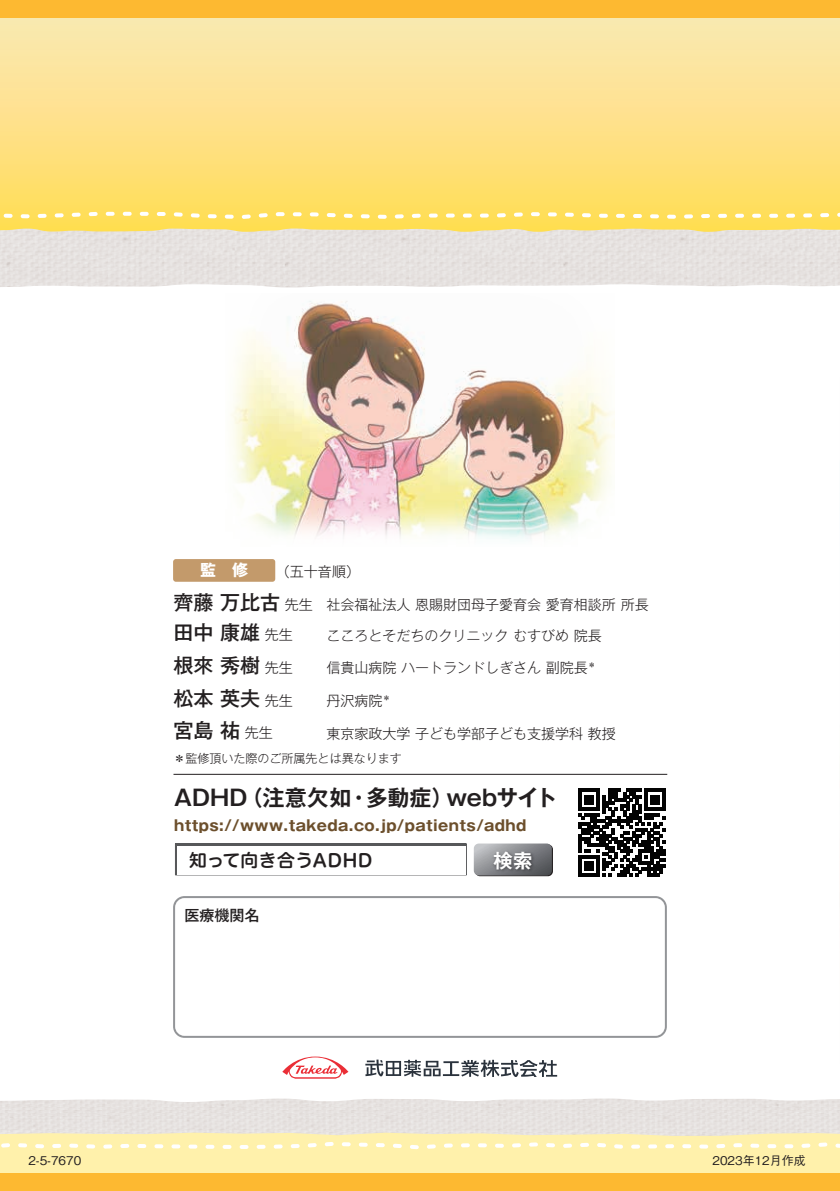
<style>
.page{position:relative;width:840px;height:1191px;background:#fff}
.page>*{position:absolute;margin:0;border:0;box-sizing:border-box;transform-origin:0 0}
.t1{font:700 22px "Gothic MB101 Pro De";color:#231f20}
.t2{font:500 20px/32.6px "Gothic MB101 Pro";color:#231f20}
.t3{font:700 19.4px "Gothic MB101 Pro De";color:#fff}
.t4{font:17.8px "Hira Maru Std N W6";letter-spacing:.025em;color:#231f20}
.t5{font:700 16px "Gothic MB101 Pro";color:#fff}
.t6{font:500 15px "Gothic MB101 Pro";color:#231f20}
.t7{font:700 14.8px "Gothic MB101 Pro";letter-spacing:.03em;color:#6c4f2c}
.t8{font:300 14px/30.8px "Gothic MB101 Pro";color:#231f20}
.t9{font:300 12px "Gothic MB101 Pro";color:#231f20}
.t10{font:500 12px "Gothic BBB Pr 6";color:#231f20}
.s1{font-weight:300;font-size:14px}
</style>
<div class="page">
<svg style="left:0;top:1132px;width:839px;height:42px;background:#fdeeaa"></svg>
<div style="left:0;top:1174px;width:839px;height:17px;background:#fdb931"></div>
<svg style="left:0;top:1139px;width:839px;height:12px;background:#fff3b8"></svg>
<svg style="left:0;top:17px;width:839px;height:193px;background:#fde28b"></svg>
<svg style="left:0;top:210px;width:839px;height:66px;background:#ede1ba"></svg>
<div style="left:0;top:0;width:839px;height:17px;background:#fdb931"></div>
<img style="left:230px;top:301px;width:384px;height:238px">
<svg style="left:365px;top:1059px;width:192px;height:18px"></svg>
<svg style="left:282px;top:1056px;width:67px;height:23px"></svg>
<div style="left:173px;top:559px;width:102px;height:23px;background:#c39a6b;border-radius:3px"></div>
<svg style="left:474px;top:844px;width:78px;height:32px"></svg>
<svg style="left:473px;top:843px;width:78px;height:32px"></svg>
<div style="left:175px;top:843px;width:291px;height:32px;background:#57585a"></div>
<div style="left:175px;top:843px;width:291px;height:32px;border:1px solid #57585a"></div>
<div style="left:178px;top:846px;width:288px;height:28px;background:#fff"></div>
<img style="left:490px;top:848px;width:47px;height:29px">
<hr style="left:173px;top:774px;width:494px;height:1px;background:#231f20">
<svg style="left:578px;top:789px;width:87px;height:87px"></svg>
<svg style="left:173px;top:896px;width:493px;height:141px"></svg>
<p class="t5" style="left:200px;top:556px;width:49px">監　修</p>
<p class="t8" style="left:276px;top:554px;width:85px">（五十音順）</p>
<p class="t8" style="left:326px;top:587px;width:323px">社会福祉法人 恩賜財団母子愛育会 愛育相談所 所長こころとそだちのクリニック むすびめ 院長</p>
<p class="t8" style="left:326px;top:650px;width:271px">信貴山病院 ハートランドしぎさん 副院長<sup>＊</sup></p>
<p class="t8" style="left:326px;top:683px;width:66px">丹沢病院<sup>＊</sup></p>
<p class="t8" style="left:326px;top:716px;width:291px">東京家政大学 子ども学部子ども支援学科 教授</p>
<h2 class="t2" style="left:173px;top:585px;width:141px;line-height:30.2px">齊藤 万比古 <span class="s1">先生</span>田中 康雄 <span class="s1">先生</span></h2>
<h2 class="t2" style="left:173px;top:646px;width:121px;text-align:justify">根來 秀樹 <span class="s1">先生</span>松本 英夫 <span class="s1">先生</span>宮島 祐 <span class="s1">先生</span></h2>
<p class="t9" style="left:173px;top:748px;width:229px">＊監修頂いた際のご所属先とは異なります</p>
<h1 class="t1" style="left:174px;top:779px;width:384px">ADHD（注意欠如・多動症）webサイト</h1>
<p class="t7" style="left:174px;top:813px;width:353px">https://www.takeda.co.jp/patients/adhd</p>
<p class="t4" style="left:189px;top:847px;width:185px">知って向き合うADHD</p>
<h3 class="t3" style="left:493px;top:844px;width:40px">検索</h3>
<p class="t6" style="left:184px;top:902px;width:77px">医療機関名</p>
<p class="t10" style="left:28px;top:1151px;width:54px">2-5-7670</p>
<p class="t10" style="left:712px;top:1151px;width:95px">2023年12月作成</p>
</div>
